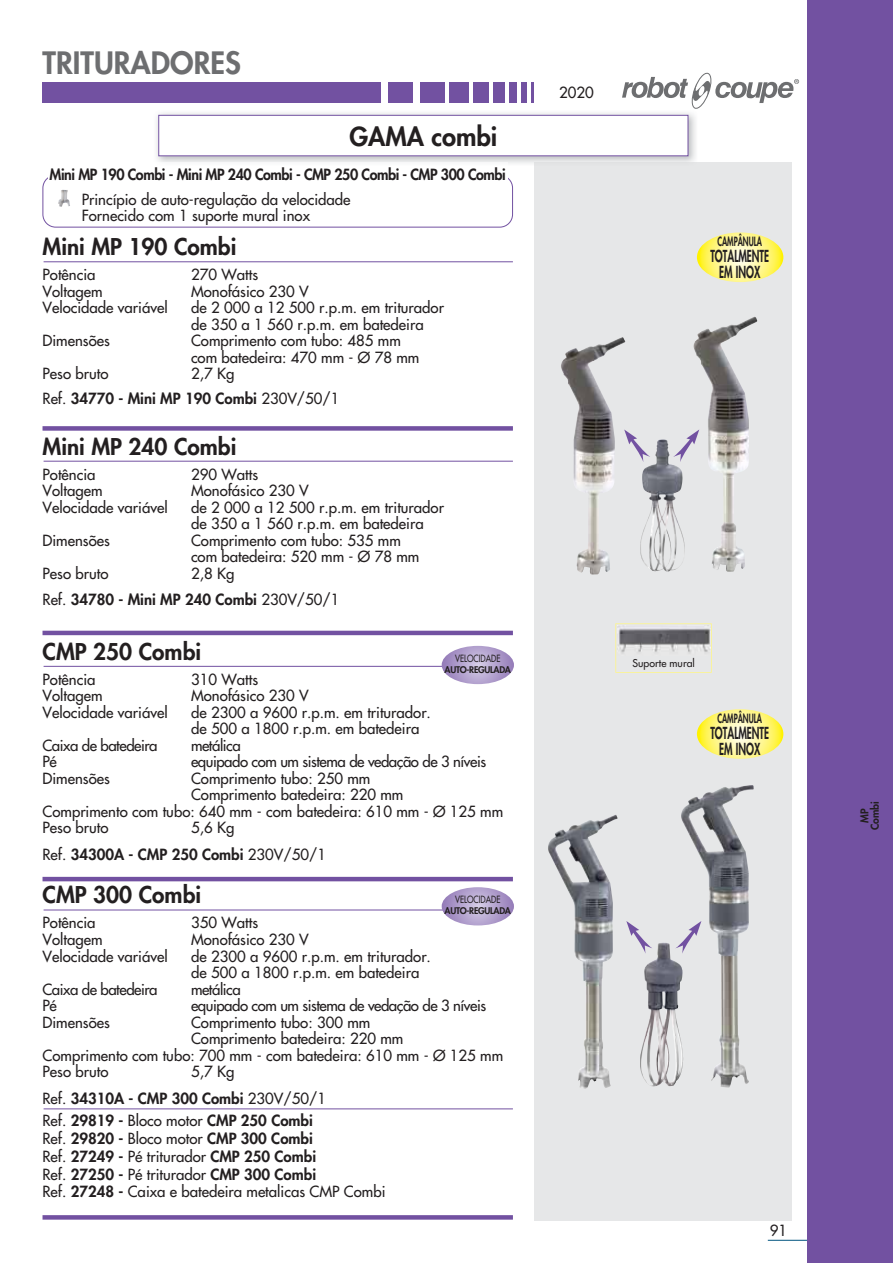
<style>
.page{position:relative;width:893px;height:1263px;background:#fff}
.page>*{position:absolute;margin:0;border:0;box-sizing:border-box;transform-origin:0 0}
.t1{font:800 30px "Futura";color:#6d6e70}
.t2{font:800 25.5px "Futura";color:#231f20}
.t3{font:800 22.5px "Futura";color:#231f20}
.t4{font:800 16.05px/16px "Futura";color:#231f20;text-align:center;scale:.63 1}
.t5{font:15px/16.5px "Futura";color:#231f20}
.t6{font:800 15px/22.2px "Futura";color:#231f20}
.t7{font:15px "Futura";letter-spacing:-.03em;color:#231f20}
.t8{font:800 15px "Futura";letter-spacing:-.03em;color:#231f20;scale:.95 1}
.t9{font:800 12.45px "Futura";color:#231f20;scale:.62 1}
.t10{font:10.5px "Futura";color:#231f20}
.t11{font:800 10.5px/10.5px "Futura";color:#231f20;text-align:center}
.t12{font:9.75px "Futura";color:#231f20;scale:.8 1}
.t13{font:800 9px "Futura";letter-spacing:-.03em;color:#231f20}
.s1{font-weight:400}
.s2{font-weight:800}
</style>
<div class="page">
<hr style="left:768px;top:1240px;width:40px;height:1px;background:#005480">
<div style="left:808px;top:0;width:85px;height:1263px;background:#7251a1"></div>
<div style="left:43px;top:82px;width:338px;height:20px;background:#7251a1"></div>
<div style="left:388px;top:82px;width:25px;height:20px;background:#7251a1"></div>
<div style="left:420px;top:82px;width:25px;height:20px;background:#7251a1"></div>
<div style="left:449px;top:82px;width:20px;height:20px;background:#7251a1"></div>
<div style="left:473px;top:82px;width:16px;height:20px;background:#7251a1"></div>
<div style="left:493px;top:82px;width:11px;height:20px;background:#7251a1"></div>
<div style="left:509px;top:82px;width:8px;height:20px;background:#7251a1"></div>
<div style="left:521px;top:82px;width:5px;height:20px;background:#7251a1"></div>
<hr style="left:531px;top:82px;width:3px;height:20px;background:#7251a1">
<svg style="left:622px;top:72px;width:177px;height:37px"></svg>
<div style="left:43px;top:175px;width:470px;height:52px;border:1px solid #7251a1;border-radius:13px"></div>
<div style="left:534px;top:162px;width:257px;height:1058px;background:#e6e7e8"></div>
<hr style="left:44px;top:261px;width:469px;height:1px;background:#7251a1">
<hr style="left:44px;top:461px;width:469px;height:1px;background:#7251a1">
<hr style="left:44px;top:666px;width:469px;height:1px;background:#7251a1">
<hr style="left:44px;top:910px;width:469px;height:1px;background:#7251a1">
<hr style="left:44px;top:1108px;width:469px;height:1px;background:#7251a1">
<div style="left:43px;top:426px;width:470px;height:5px;background:#7251a1"></div>
<hr style="left:43px;top:631px;width:470px;height:4px;background:#7251a1">
<hr style="left:43px;top:877px;width:470px;height:4px;background:#7251a1">
<div style="left:43px;top:1215px;width:470px;height:5px;background:#7251a1"></div>
<div style="left:48px;top:162px;width:459px;height:23px;background:#fff"></div>
<img style="left:58px;top:189px;width:12px;height:18px">
<svg style="left:697px;top:232px;width:86px;height:50px;background:#fef68f"></svg>
<svg style="left:697px;top:709px;width:86px;height:50px;background:#fef68f"></svg>
<svg style="left:442px;top:646px;width:72px;height:38px;background:#b2a1ce"></svg>
<svg style="left:442px;top:887px;width:72px;height:38px;background:#b3a2ce"></svg>
<img style="left:640px;top:439px;width:45px;height:133px">
<svg style="left:626px;top:431px;width:24px;height:31px"></svg>
<svg style="left:626px;top:921px;width:20px;height:22px"></svg>
<svg style="left:673px;top:434px;width:20px;height:28px"></svg>
<img style="left:640px;top:942px;width:41px;height:145px">
<img style="left:548px;top:815px;width:67px;height:274px">
<img style="left:681px;top:786px;width:68px;height:301px">
<img style="left:561px;top:337px;width:65px;height:237px">
<img style="left:693px;top:316px;width:64px;height:256px">
<img style="left:156px;top:113px;width:540px;height:51px">
<img style="left:534px;top:162px;width:162px;height:2px">
<img style="left:156px;top:162px;width:351px;height:2px">
<div style="left:159px;top:115px;width:529px;height:41px;background:#fff"></div>
<div style="left:158px;top:115px;width:530px;height:41px;border:1px solid #7251a1"></div>
<svg style="left:615px;top:623px;width:97px;height:50px"></svg>
<img style="left:617px;top:625px;width:93px;height:31px">
<h1 class="t1" style="left:43px;top:49px;width:200px">TRITURADORES</h1>
<h2 class="t2" style="left:349px;top:124px;width:150px">GAMA combi</h2>
<p class="t8" style="left:50px;top:167px;width:482px">Mini MP 190 Combi - Mini MP 240 Combi - CMP 250 Combi - CMP 300 Combi</p>
<p class="t5" style="left:82px;top:192px;width:270px">Princípio de auto-regulação da velocidade<br>Fornecido com 1 suporte mural inox</p>
<h3 class="t3" style="left:43px;top:236px;width:195px">Mini MP 190 Combi</h3>
<p class="t5" style="left:43px;top:268px;width:55px">Potência</p>
<p class="t5" style="left:191px;top:268px;width:69px">270 Watts</p>
<p class="t5" style="left:43px;top:284px;width:62px">Voltagem</p>
<p class="t5" style="left:191px;top:284px;width:119px">Monofásico 230 V</p>
<p class="t5" style="left:43px;top:301px;width:127px">Velocidade variável</p>
<p class="t5" style="left:191px;top:301px;width:254px">de 2 000 a 12 500 r.p.m. em triturador de 350 a 1 560 r.p.m. em batedeira</p>
<p class="t5" style="left:43px;top:334px;width:69px">Dimensões</p>
<p class="t5" style="left:191px;top:334px;width:230px">Comprimento com tubo: 485 mm com batedeira: 470 mm - Ø 78 mm</p>
<p class="t5" style="left:43px;top:367px;width:67px">Peso bruto</p>
<p class="t5" style="left:191px;top:367px;width:45px">2,7 Kg</p>
<p class="t6" style="left:43px;top:388px;width:298px"><span class="s1">Ref.</span> 34770 - Mini MP 190 Combi <span class="s1">230V/50/1</span></p>
<h3 class="t3" style="left:43px;top:436px;width:195px">Mini MP 240 Combi</h3>
<p class="t5" style="left:43px;top:467px;width:55px">Potência</p>
<p class="t5" style="left:191px;top:467px;width:69px">290 Watts</p>
<p class="t5" style="left:43px;top:483px;width:62px">Voltagem</p>
<p class="t5" style="left:191px;top:483px;width:119px">Monofásico 230 V</p>
<p class="t5" style="left:43px;top:500px;width:127px">Velocidade variável</p>
<p class="t5" style="left:191px;top:500px;width:254px">de 2 000 a 12 500 r.p.m. em triturador de 350 a 1 560 r.p.m. em batedeira</p>
<p class="t5" style="left:43px;top:533px;width:69px">Dimensões</p>
<p class="t5" style="left:191px;top:533px;width:230px">Comprimento com tubo: 535 mm com batedeira: 520 mm - Ø 78 mm</p>
<p class="t5" style="left:43px;top:566px;width:67px">Peso bruto</p>
<p class="t5" style="left:191px;top:566px;width:45px">2,8 Kg</p>
<p class="t6" style="left:43px;top:589px;width:298px"><span class="s1">Ref.</span> 34780 - Mini MP 240 Combi <span class="s1">230V/50/1</span></p>
<h3 class="t3" style="left:43px;top:641px;width:160px">CMP 250 Combi</h3>
<p class="t5" style="left:43px;top:672px;width:55px">Potência</p>
<p class="t5" style="left:191px;top:672px;width:69px">310 Watts</p>
<p class="t5" style="left:43px;top:688px;width:62px">Voltagem</p>
<p class="t5" style="left:191px;top:688px;width:119px">Monofásico 230 V</p>
<p class="t5" style="left:43px;top:705px;width:127px">Velocidade variável</p>
<p class="t5" style="left:191px;top:705px;width:241px">de 2300 a 9600 r.p.m. em triturador. de 500 a 1800 r.p.m. em batedeira</p>
<p class="t7" style="left:43px;top:738px;width:117px">Caixa de batedeira</p>
<p class="t7" style="left:191px;top:738px;width:51px">metálica</p>
<p class="t5" style="left:43px;top:754px;width:16px">Pé</p>
<p class="t7" style="left:191px;top:754px;width:297px">equipado com um sistema de vedação de 3 níveis</p>
<p class="t5" style="left:43px;top:771px;width:69px">Dimensões</p>
<p class="t5" style="left:191px;top:771px;width:181px">Comprimento tubo: 250 mm</p>
<p class="t5" style="left:191px;top:787px;width:214px">Comprimento batedeira: 220 mm</p>
<p class="t5" style="left:43px;top:804px;width:462px">Comprimento com tubo: 640 mm - com batedeira: 610 mm - Ø 125 mm</p>
<p class="t5" style="left:43px;top:820px;width:67px">Peso bruto</p>
<p class="t5" style="left:191px;top:820px;width:45px">5,6 Kg</p>
<p class="t12" style="left:455px;top:653px;width:58px">VELOCIDADE</p>
<p class="t13" style="left:445px;top:665px;width:68px">AUTO-REGULADA</p>
<p class="t6" style="left:43px;top:844px;width:285px"><span class="s1">Ref.</span> 34300A - CMP 250 Combi <span class="s1">230V/50/1</span></p>
<h3 class="t3" style="left:43px;top:884px;width:160px">CMP 300 Combi</h3>
<p class="t5" style="left:43px;top:916px;width:55px">Potência</p>
<p class="t5" style="left:191px;top:916px;width:69px">350 Watts</p>
<p class="t5" style="left:43px;top:932px;width:62px">Voltagem</p>
<p class="t5" style="left:191px;top:932px;width:119px">Monofásico 230 V</p>
<p class="t5" style="left:43px;top:949px;width:127px">Velocidade variável</p>
<p class="t5" style="left:191px;top:949px;width:241px">de 2300 a 9600 r.p.m. em triturador. de 500 a 1800 r.p.m. em batedeira</p>
<p class="t7" style="left:43px;top:981px;width:117px">Caixa de batedeira</p>
<p class="t7" style="left:191px;top:981px;width:51px">metálica</p>
<p class="t5" style="left:43px;top:998px;width:16px">Pé</p>
<p class="t7" style="left:191px;top:998px;width:297px">equipado com um sistema de vedação de 3 níveis</p>
<p class="t5" style="left:43px;top:1015px;width:69px">Dimensões</p>
<p class="t5" style="left:191px;top:1015px;width:181px">Comprimento tubo: 300 mm</p>
<p class="t5" style="left:191px;top:1031px;width:214px">Comprimento batedeira: 220 mm</p>
<p class="t5" style="left:43px;top:1048px;width:462px">Comprimento com tubo: 700 mm - com batedeira: 610 mm - Ø 125 mm</p>
<p class="t5" style="left:43px;top:1064px;width:67px">Peso bruto</p>
<p class="t5" style="left:191px;top:1064px;width:45px">5,7 Kg</p>
<p class="t12" style="left:455px;top:895px;width:58px">VELOCIDADE</p>
<p class="t13" style="left:445px;top:906px;width:68px">AUTO-REGULADA</p>
<p class="t6" style="left:43px;top:1088px;width:285px"><span class="s1">Ref.</span> 34310A - CMP 300 Combi <span class="s1">230V/50/1<br>Ref.</span> 29819 - <span class="s1">Bloco motor</span> CMP 250 Combi</p>
<p class="t5" style="left:43px;top:1130px;width:345px;line-height:17.7px">Ref. <span class="s2">29820 -</span> Bloco motor <span class="s2">CMP 300 Combi<br></span>Ref. <span class="s2">27249 -</span> Pé triturador <span class="s2">CMP 250 Combi<br></span>Ref. <span class="s2">27250 -</span> Pé triturador <span class="s2">CMP 300 Combi<br></span>Ref. <span class="s2">27248 -</span> Caixa e batedeira metalicas CMP Combi</p>
<p class="t5" style="left:559px;top:85px;width:36px">2020</p>
<p class="t9" style="left:717px;top:236px;width:74px">CAMPÂNULA</p>
<p class="t4" style="left:710px;top:250px;width:95px">TOTALMENTE<br>EM INOX</p>
<p class="t10" style="left:632px;top:658px;width:64px">Suporte mural</p>
<p class="t9" style="left:717px;top:712px;width:74px">CAMPÂNULA</p>
<p class="t4" style="left:710px;top:726px;width:95px">TOTALMENTE<br>EM INOX</p>
<p class="t5" style="left:770px;top:1223px;width:19px">91</p>
<p class="t11" style="left:860px;top:830px;width:31px;rotate:-90deg">MP<br>Combi</p>
</div>
